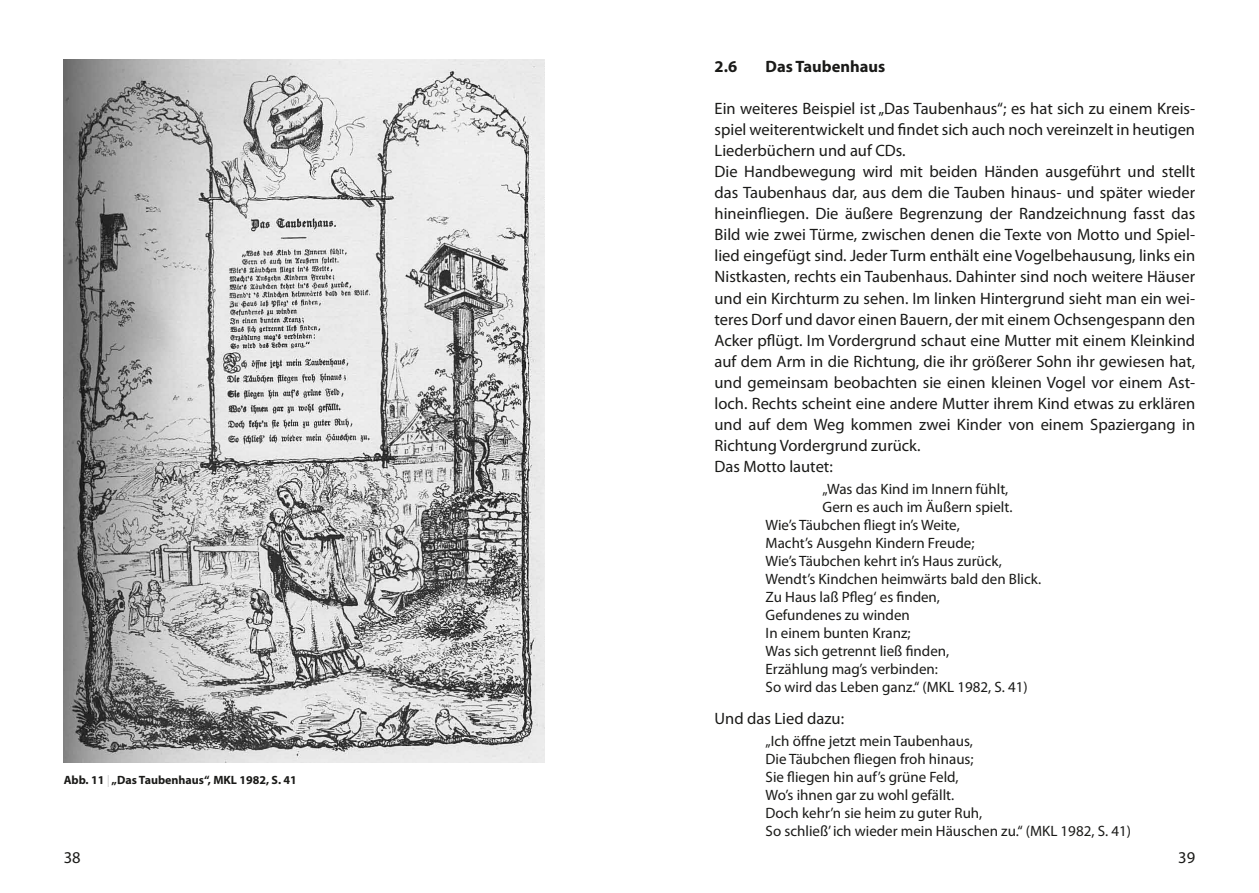
<style>
.page{position:relative;width:1259px;height:893px;background:#fff}
.page>*{position:absolute;margin:0;border:0;box-sizing:border-box;transform-origin:0 0}
.t1{font:16.5px/21px "Myriad Pro Regular 2";color:#1a1a18}
.t2{font:16.5px "Myriad Pro Bold 2";color:#1a1a18}
.t3{font:15px/18px "Myriad Pro Regular 2";color:#1a1a18}
.t4{font:12px "Myriad Pro Bold 2";color:#1a1a18}
.s1{color:#dadada}
</style>
<div class="page">
<img style="left:64px;top:60px;width:480px;height:702px">
<p class="t4" style="left:64px;top:772px;width:235px">Abb. 11 <span class="s1">|</span> „Das Taubenhaus“, MKL 1982, S. 41</p>
<p class="t2" style="left:714px;top:56px;width:24px">2.6</p>
<p class="t2" style="left:765px;top:56px;width:121px">Das Taubenhaus</p>
<p class="t1" style="left:714px;top:98px;width:482px">Ein weiteres Beispiel ist „Das Taubenhaus“; es hat sich zu einem Kreis&shy;spiel weiterentwickelt und findet sich auch noch vereinzelt in heutigen Liederbüchern und auf CDs.<br>Die Handbewegung wird mit beiden Händen ausgeführt und stellt das Taubenhaus dar, aus dem die Tauben hinaus- und später wieder hineinfliegen. Die äußere Begrenzung der Randzeichnung fasst das Bild wie zwei Türme, zwischen denen die Texte von Motto und Spiel&shy;lied eingefügt sind. Jeder Turm enthält eine Vogelbehausung, links ein Nistkasten, rechts ein Taubenhaus. Dahinter sind noch weitere Häuser und ein Kirchturm zu sehen. Im linken Hintergrund sieht man ein wei&shy;teres Dorf und davor einen Bauern, der mit einem Ochsengespann den Acker pflügt. Im Vordergrund schaut eine Mutter mit einem Kleinkind auf dem Arm in die Richtung, die ihr größerer Sohn ihr gewiesen hat, und gemeinsam beobachten sie einen kleinen Vogel vor einem Ast&shy;loch. Rechts scheint eine andere Mutter ihrem Kind etwas zu erklären und auf dem Weg kommen zwei Kinder von einem Spaziergang in Richtung Vordergrund zurück.<br>Das Motto lautet:</p>
<p class="t3" style="left:822px;top:480px;width:187px">„Was das Kind im Innern fühlt,</p>
<p class="t3" style="left:822px;top:498px;width:191px">Gern es auch im Äußern spielt.</p>
<p class="t3" style="left:765px;top:516px;width:196px">Wie’s Täubchen fliegt in’s Weite,</p>
<p class="t3" style="left:765px;top:534px;width:210px">Macht’s Ausgehn Kindern Freude;</p>
<p class="t3" style="left:765px;top:552px;width:238px">Wie’s Täubchen kehrt in’s Haus zurück,</p>
<p class="t3" style="left:765px;top:570px;width:277px">Wendt’s Kindchen heimwärts bald den Blick.</p>
<p class="t3" style="left:765px;top:588px;width:176px">Zu Haus laß Pfleg‘ es finden,</p>
<p class="t3" style="left:765px;top:606px;width:146px">Gefundenes zu winden</p>
<p class="t3" style="left:765px;top:624px;width:146px">In einem bunten Kranz;</p>
<p class="t3" style="left:765px;top:642px;width:185px">Was sich getrennt ließ finden,</p>
<p class="t3" style="left:765px;top:660px;width:174px">Erzählung mag’s verbinden:</p>
<p class="t3" style="left:765px;top:678px;width:264px">So wird das Leben ganz.“ (MKL 1982, S. 41)</p>
<p class="t1" style="left:714px;top:707px;width:131px">Und das Lied dazu:</p>
<p class="t3" style="left:765px;top:732px;width:367px">„Ich öffne jetzt mein Taubenhaus,<br>Die Täubchen fliegen froh hinaus;<br>Sie fliegen hin auf’s grüne Feld,<br>Wo’s ihnen gar zu wohl gefällt.<br>Doch kehr’n sie heim zu guter Ruh,<br>So schließ’ ich wieder mein Häuschen zu.“ (MKL 1982, S. 41)</p>
<p class="t1" style="left:64px;top:847px;width:18px">38</p>
<p class="t1" style="left:1178px;top:847px;width:18px">39</p>
</div>
